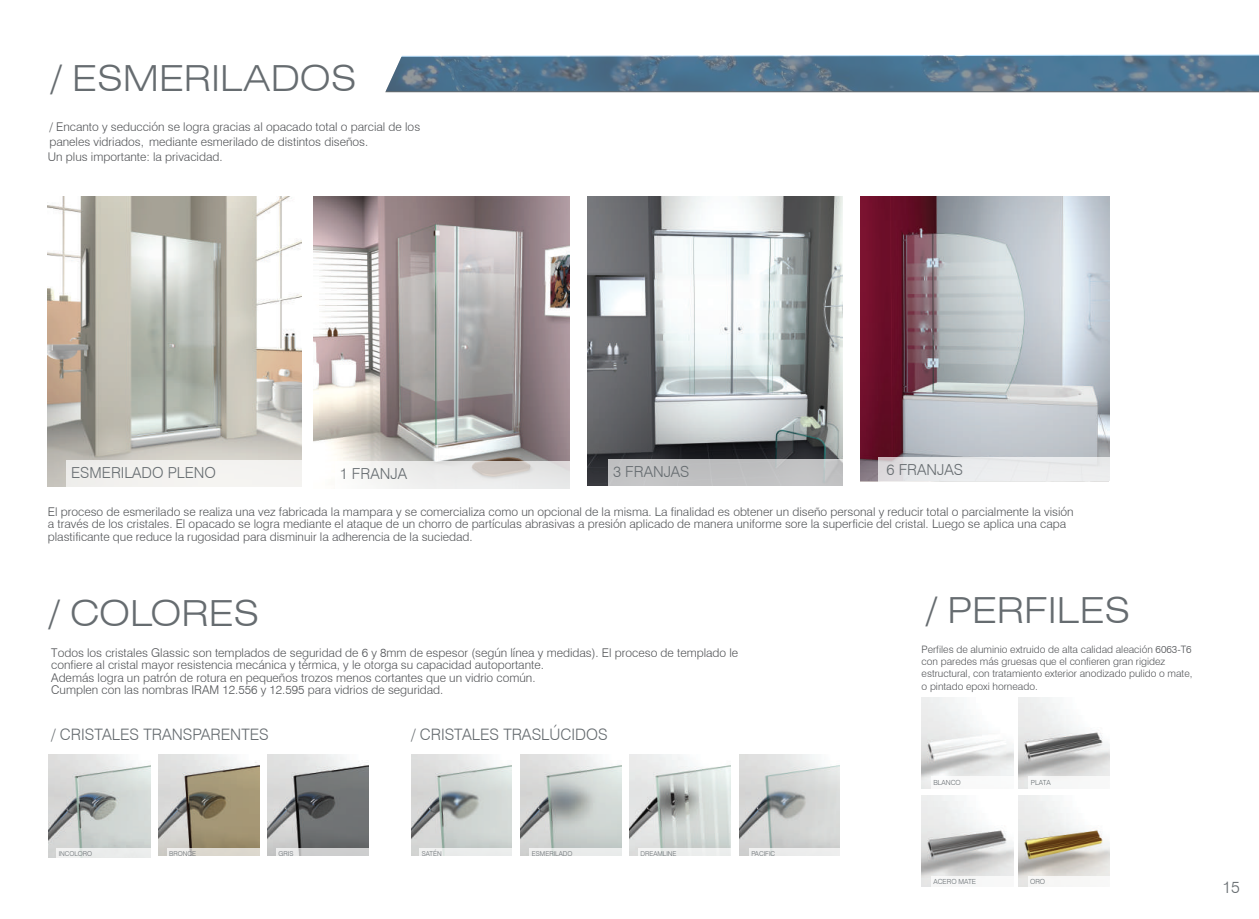
<style>
.page{position:relative;width:1259px;height:919px;background:#fff}
.page>*{position:absolute;margin:0;border:0;box-sizing:border-box;transform-origin:0 0}
.t1{font:300 expanded 36px "Swiss 721 BT";color:#666c70}
.t2{font:300 16.5px "Swiss 721 BT";color:#666c70}
.t3{font:300 15.75px "Swiss 721 BT";color:#666c70}
.t4{font:300 15.15px "Swiss 721 BT";color:#666c70}
.t5{font:300 12px/12.6px "Swiss 721 BT";color:#515356}
.t6{font:300 10.2px/12.3px "Swiss 721 BT";color:#515356}
.t7{font:300 7.05px "Swiss 721 BT";color:#666c70}
.t8{font:300 6.6px "Swiss 721 BT";color:#666c70}
</style>
<div class="page">
<img style="left:587px;top:197px;width:255px;height:288px">
<img style="left:861px;top:196px;width:248px;height:284px">
<div style="left:608px;top:459px;width:242px;height:27px;background:#c1c1c2"></div>
<svg style="left:878px;top:457px;width:232px;height:25px;background:#e7e8e9"></svg>
<img style="left:48px;top:754px;width:103px;height:103px">
<svg style="left:57px;top:847px;width:106px;height:11px"></svg>
<img style="left:158px;top:754px;width:102px;height:101px">
<svg style="left:167px;top:847px;width:106px;height:9px"></svg>
<img style="left:268px;top:754px;width:100px;height:101px">
<svg style="left:277px;top:847px;width:92px;height:9px"></svg>
<img style="left:411px;top:754px;width:101px;height:101px">
<svg style="left:420px;top:847px;width:106px;height:9px"></svg>
<img style="left:520px;top:754px;width:101px;height:101px">
<svg style="left:530px;top:847px;width:106px;height:9px"></svg>
<img style="left:922px;top:697px;width:91px;height:91px">
<img style="left:1018px;top:697px;width:92px;height:91px">
<img style="left:921px;top:795px;width:92px;height:91px">
<img style="left:1018px;top:795px;width:92px;height:91px">
<div style="left:931px;top:776px;width:85px;height:12px;background:#fff"></div>
<div style="left:1028px;top:776px;width:86px;height:12px;background:#f7f7f7"></div>
<div style="left:931px;top:875px;width:85px;height:13px;background:#f7f7f7"></div>
<div style="left:1028px;top:875px;width:85px;height:13px;background:#f7f7f6"></div>
<svg style="left:385px;top:91px;width:874px;height:1px"></svg>
<img style="left:386px;top:54px;width:873px;height:37px">
<img style="left:629px;top:754px;width:101px;height:101px">
<svg style="left:638px;top:847px;width:106px;height:9px"></svg>
<img style="left:739px;top:754px;width:100px;height:101px">
<svg style="left:749px;top:847px;width:91px;height:9px"></svg>
<img style="left:48px;top:197px;width:253px;height:289px">
<div style="left:67px;top:460px;width:242px;height:27px;background:#f3f2f0"></div>
<img style="left:314px;top:197px;width:255px;height:264px">
<svg style="left:359px;top:461px;width:211px;height:27px;fill:#ebebeb"></svg>
<h1 class="t1" style="left:51px;top:57px;width:308px">/ ESMERILADOS</h1>
<p class="t5" style="left:48px;top:119px;width:374px;line-height:14.9px">/ Encanto y seducción se logra gracias al opacado total o parcial de los paneles vidriados, mediante esmerilado de distintos diseños.<br>Un plus importante: la privacidad.</p>
<p class="t4" style="left:613px;top:462px;width:78px">3 FRANJAS</p>
<p class="t4" style="left:886px;top:460px;width:78px">6 FRANJAS</p>
<p class="t5" style="left:48px;top:505px;width:1027px">El proceso de esmerilado se realiza una vez fabricada la mampara y se comercializa como un opcional de la misma. La finalidad es obtener un diseño personal y reducir total o parcialmente la visión a través de los cristales. El opacado se logra mediante el ataque de un chorro de partículas abrasivas a presión aplicado de manera uniforme sore la superficie del cristal. Luego se aplica una capa plastificante que reduce la rugosidad para disminuir la adherencia de la suciedad.</p>
<p class="t4" style="left:71px;top:463px;width:146px">ESMERILADO PLENO</p>
<p class="t4" style="left:340px;top:465px;width:69px">1 FRANJA</p>
<h1 class="t1" style="left:48px;top:591px;width:212px">/ COLORES</h1>
<h1 class="t1" style="left:926px;top:589px;width:206px">/ PERFILES</h1>
<p class="t5" style="left:51px;top:646px;width:688px">Todos los cristales Glassic son templados de seguridad de 6 y 8mm de espesor (según línea y medidas). El proceso de templado le confiere al cristal mayor resistencia mecánica y térmica, y le otorga su capacidad autoportante.<br>Además logra un patrón de rotura en pequeños trozos menos cortantes que un vidrio común.<br>Cumplen con las nombras IRAM 12.556 y 12.595 para vidrios de seguridad.</p>
<p class="t6" style="left:921px;top:643px;width:272px">Perfiles de aluminio extruido de alta calidad aleación 6063-T6 con paredes más gruesas que el confieren gran rigidez estructural, con tratamiento exterior anodizado pulido o mate, o pintado epoxi horneado.</p>
<h3 class="t3" style="left:51px;top:725px;width:219px">/ CRISTALES TRANSPARENTES</h3>
<h3 class="t3" style="left:411px;top:725px;width:198px">/ CRISTALES TRASLÚCIDOS</h3>
<p class="t8" style="left:59px;top:849px;width:35px">INCOLORO</p>
<p class="t8" style="left:169px;top:849px;width:28px">BRONCE</p>
<p class="t8" style="left:279px;top:849px;width:16px">GRIS</p>
<p class="t8" style="left:422px;top:849px;width:22px">SATÉN</p>
<p class="t8" style="left:532px;top:849px;width:42px">ESMERILADO</p>
<p class="t8" style="left:640px;top:849px;width:38px">DREAMLINE</p>
<p class="t8" style="left:751px;top:849px;width:25px">PACIFIC</p>
<p class="t7" style="left:933px;top:777px;width:29px">BLANCO</p>
<p class="t7" style="left:1031px;top:777px;width:21px">PLATA</p>
<p class="t7" style="left:933px;top:877px;width:44px">ACERO MATE</p>
<p class="t7" style="left:1030px;top:877px;width:17px">ORO</p>
<h2 class="t2" style="left:1222px;top:877px;width:19px">15</h2>
</div>
